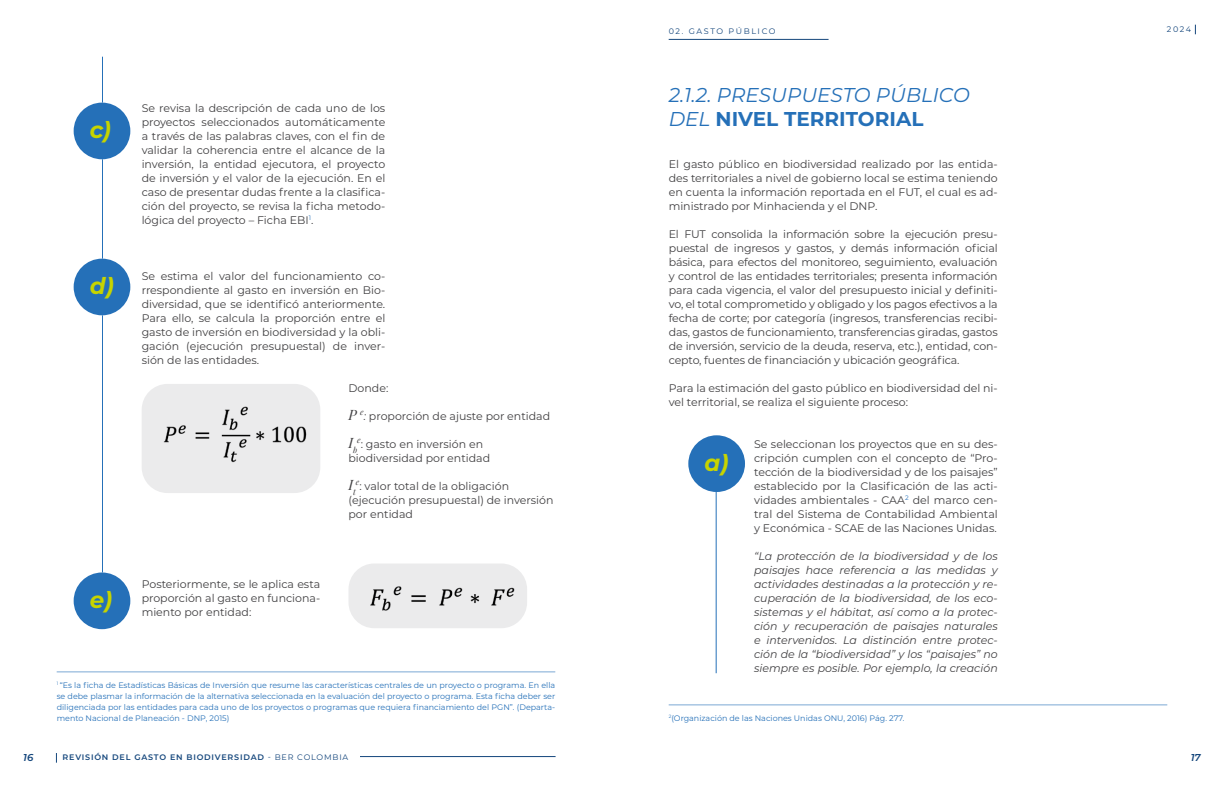
<style>
.page{position:relative;width:1224px;height:792px;background:#fff}
.page>*{position:absolute;margin:0;border:0;box-sizing:border-box;transform-origin:0 0}
.t1{font:italic 700 23px "Montserrat";color:#c7d400}
.t2{font:italic 20px/24px "Montserrat";color:#2570b8}
.t3{font:italic 14px "Playfair Display";color:#414042}
.t4{font:11px/14px "Montserrat";color:#414042;text-align:justify}
.t5{font:italic 11px/14px "Montserrat";color:#414042;text-align:justify}
.t6{font:italic 600 10px "Montserrat";color:#14467c}
.t7{font:8px/11px "Montserrat";color:#2570b8;text-align:justify}
.t8{font:600 8px "Montserrat";letter-spacing:.1em;color:#14467c}
.t9{font:8px "Montserrat";letter-spacing:.2em;color:#14467c}
.s1{font-family:"Playfair Display";font-style:italic;font-size:14px}
.s2{font-style:italic}
.s3{font-weight:700;font-style:normal}
.s4{font-weight:400}
</style>
<div class="page">
<hr style="left:360px;top:756px;width:196px;height:1px;background:#14467c">
<hr style="left:669px;top:39px;width:160px;height:1px;background:#14467c">
<hr style="left:57px;top:671px;width:498px;height:1px;background:#7ca9d4">
<hr style="left:669px;top:704px;width:498px;height:1px;background:#7ca9d4">
<div style="left:74px;top:103px;width:56px;height:56px;background:#2570b8;border-radius:50%"></div>
<div style="left:74px;top:259px;width:56px;height:56px;background:#2570b8;border-radius:50%"></div>
<div style="left:74px;top:573px;width:56px;height:56px;background:#2570b8;border-radius:50%"></div>
<hr style="left:102px;top:57px;width:1px;height:46px;background:#2570b8">
<hr style="left:102px;top:159px;width:1px;height:100px;background:#2570b8">
<hr style="left:102px;top:315px;width:1px;height:258px;background:#2570b8">
<hr style="left:716px;top:492px;width:1px;height:181px;background:#2570b8">
<div style="left:142px;top:384px;width:178px;height:109px;background:#ebebec;border-radius:26px"></div>
<img style="left:163px;top:406px;width:144px;height:57px">
<div style="left:348px;top:564px;width:179px;height:64px;background:#ebebec;border-radius:26px"></div>
<img style="left:370px;top:586px;width:145px;height:25px">
<div style="left:688px;top:435px;width:57px;height:57px;background:#2570b8;border-radius:50%"></div>
<h1 class="t1" style="left:90px;top:113px;width:23px">c)</h1>
<h1 class="t1" style="left:90px;top:269px;width:26px">d)</h1>
<h1 class="t1" style="left:90px;top:583px;width:24px">e)</h1>
<p class="t4" style="left:142px;top:101px;width:245px">Se revisa la descripción de cada uno de los proyectos seleccionados automáticamente a través de las palabras claves, con el fin de validar la coherencia entre el alcance de la inversión, la entidad ejecutora, el proyecto de inversión y el valor de la ejecución. En el caso de presentar dudas frente a la clasifica&shy;ción del proyecto, se revisa la ficha metodo&shy;lógica del proyecto – Ficha EBI<sup>1</sup>.</p>
<p class="t4" style="left:142px;top:269px;width:245px">Se estima el valor del funcionamiento co&shy;rrespondiente al gasto en inversión en Bio&shy;diversidad, que se identificó anteriormente.<br>Para ello, se calcula la proporción entre el gasto de inversión en biodiversidad y la obli&shy;gación (ejecución presupuestal) de inver&shy;sión de las entidades.</p>
<p class="t4" style="left:142px;top:577px;width:180px">Posteriormente, se le aplica esta proporción al gasto en funciona&shy;miento por entidad:</p>
<p class="t4" style="left:348px;top:381px;width:41px">Donde:</p>
<p class="t4" style="left:348px;top:409px;width:203px"><span class="s1">P</span> <sup>e</sup><span class="s2">:</span> proporción de ajuste por entidad</p>
<p class="t3" style="left:348px;top:432px;width:10px">I<sub>b</sub></p>
<p class="t4" style="left:348px;top:437px;width:143px;text-align:center"><sup>e</sup>: gasto en inversión en biodiversidad por entidad</p>
<p class="t3" style="left:348px;top:474px;width:9px">I<sub>t</sub></p>
<p class="t4" style="left:348px;top:479px;width:207px;text-align:left;text-indent:7px"><sup>e</sup>: valor total de la obligación (ejecución presupuestal) de inversión por entidad</p>
<p class="t7" style="left:57px;top:680px;width:500px"><sup>1</sup> “Es la ficha de Estadísticas Básicas de Inversión que resume las características centrales de un proyecto o programa. En ella se debe plasmar la información de la alternativa seleccionada en la evaluación del proyecto o programa. Esta ficha deber ser diligenciada por las entidades para cada uno de los proyectos o programas que requiera financiamiento del PGN”. (Departa&shy;mento Nacional de Planeación - DNP, 2015)</p>
<p class="t9" style="left:669px;top:26px;width:108px">02. GASTO PÚBLICO</p>
<p class="t9" style="left:1167px;top:24px;width:26px">2024</p>
<h2 class="t2" style="left:669px;top:82px;width:303px">2.1.2. PRESUPUESTO PÚBLICO<br>DEL <span class="s3">NIVEL TERRITORIAL</span></h2>
<p class="t4" style="left:669px;top:157px;width:331px">El gasto público en biodiversidad realizado por las entida&shy;des territoriales a nivel de gobierno local se estima teniendo en cuenta la información reportada en el FUT, el cual es ad&shy;ministrado por Minhacienda y el DNP.</p>
<p class="t4" style="left:669px;top:227px;width:331px">El FUT consolida la información sobre la ejecución presu&shy;puestal de ingresos y gastos, y demás información oficial básica, para efectos del monitoreo, seguimiento, evaluación y control de las entidades territoriales; presenta información para cada vigencia, el valor del presupuesto inicial y definiti&shy;vo, el total comprometido y obligado y los pagos efectivos a la fecha de corte; por categoría (ingresos, transferencias recibi&shy;das, gastos de funcionamiento, transferencias giradas, gastos de inversión, servicio de la deuda, reserva, etc.), entidad, con&shy;cepto, fuentes de financiación y ubicación geográfica.</p>
<p class="t4" style="left:669px;top:381px;width:331px">Para la estimación del gasto público en biodiversidad del ni&shy;vel territorial, se realiza el siguiente proceso:</p>
<h1 class="t1" style="left:705px;top:446px;width:26px">a)</h1>
<p class="t4" style="left:754px;top:437px;width:245px">Se seleccionan los proyectos que en su des&shy;cripción cumplen con el concepto de “Pro&shy;tección de la biodiversidad y de los paisajes” establecido por la Clasificación de las acti&shy;vidades ambientales - CAA<sup>2</sup> del marco cen&shy;tral del Sistema de Contabilidad Ambiental y Económica - SCAE de las Naciones Unidas.</p>
<p class="t5" style="left:754px;top:549px;width:245px">“La protección de la biodiversidad y de los paisajes hace referencia a las medidas y actividades destinadas a la protección y re&shy;cuperación de la biodiversidad, de los eco&shy;sistemas y el hábitat, así como a la protec&shy;ción y recuperación de paisajes naturales e intervenidos. La distinción entre protec&shy;ción de la “biodiversidad” y los “paisajes” no siempre es posible. Por ejemplo, la creación</p>
<p class="t7" style="left:669px;top:713px;width:237px"><sup>2</sup>(Organización de las Naciones Unidas ONU, 2016) Pág. 277.</p>
<p class="t6" style="left:23px;top:751px;width:12px">16</p>
<p class="t8" style="left:63px;top:752px;width:287px">REVISIÓN DEL GASTO EN BIODIVERSIDAD <span class="s4">- BER COLOMBIA</span></p>
<p class="t6" style="left:1191px;top:751px;width:11px">17</p>
</div>
